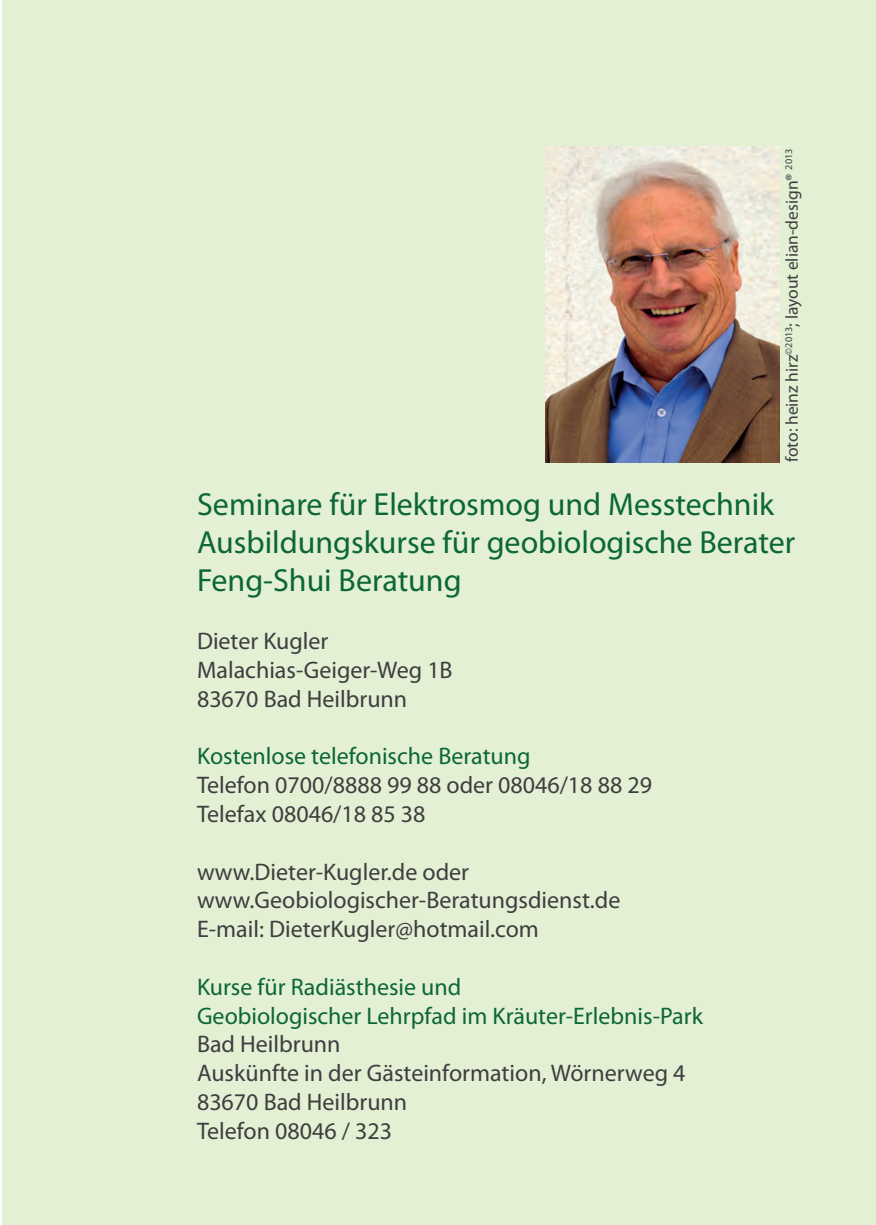
<style>
.page{position:relative;width:876px;height:1225px;background:#fff}
.page>*{position:absolute;margin:0;border:0;box-sizing:border-box;transform-origin:0 0}
.t1{font:32px "Myriad Pro";color:#0c6638}
.t2{font:24px "Myriad Pro";color:#3e3e3f}
.t3{font:24px "Myriad Pro";color:#0c6638}
.t4{font:17.4px "Myriad Pro";color:#3e3e3f}
</style>
<div class="page">
<div style="left:3px;top:0;width:873px;height:1225px;background:#e3f0d4"></div>
<img style="left:545px;top:146px;width:235px;height:316px">
<p class="t4" style="left:781px;top:462px;width:315px;rotate:-90deg">foto: heinz hirz<sup>©2013</sup>; layout elian-design® <sup>2013</sup></p>
<p class="t1" style="left:197px;top:484px;width:579px">Seminare für Elektrosmog und Messtechnik</p>
<p class="t1" style="left:197px;top:522px;width:600px">Ausbildungskurse für geobiologische Berater</p>
<p class="t1" style="left:197px;top:561px;width:266px">Feng-Shui Beratung</p>
<p class="t2" style="left:197px;top:626px;width:133px">Dieter Kugler</p>
<p class="t2" style="left:197px;top:655px;width:257px">Malachias-Geiger-Weg 1B</p>
<p class="t2" style="left:197px;top:684px;width:212px">83670 Bad Heilbrunn</p>
<p class="t3" style="left:197px;top:741px;width:335px">Kostenlose telefonische Beratung</p>
<p class="t2" style="left:197px;top:770px;width:456px">Telefon 0700/8888 99 88 oder 08046/18 88 29</p>
<p class="t2" style="left:197px;top:799px;width:230px">Telefax 08046/18 85 38</p>
<p class="t2" style="left:197px;top:856px;width:274px">www.Dieter-Kugler.de oder</p>
<p class="t2" style="left:197px;top:885px;width:425px">www.Geobiologischer-Beratungsdienst.de</p>
<p class="t2" style="left:197px;top:914px;width:343px">E-mail: DieterKugler@hotmail.com</p>
<p class="t3" style="left:197px;top:972px;width:266px">Kurse für Radiästhesie und</p>
<p class="t3" style="left:197px;top:1000px;width:507px">Geobiologischer Lehrpfad im Kräuter-Erlebnis-Park</p>
<p class="t2" style="left:197px;top:1029px;width:145px">Bad Heilbrunn</p>
<p class="t2" style="left:197px;top:1058px;width:490px">Auskünfte in der Gästeinformation, Wörnerweg 4</p>
<p class="t2" style="left:197px;top:1087px;width:212px">83670 Bad Heilbrunn</p>
<p class="t2" style="left:197px;top:1116px;width:197px">Telefon 08046 / 323</p>
</div>
